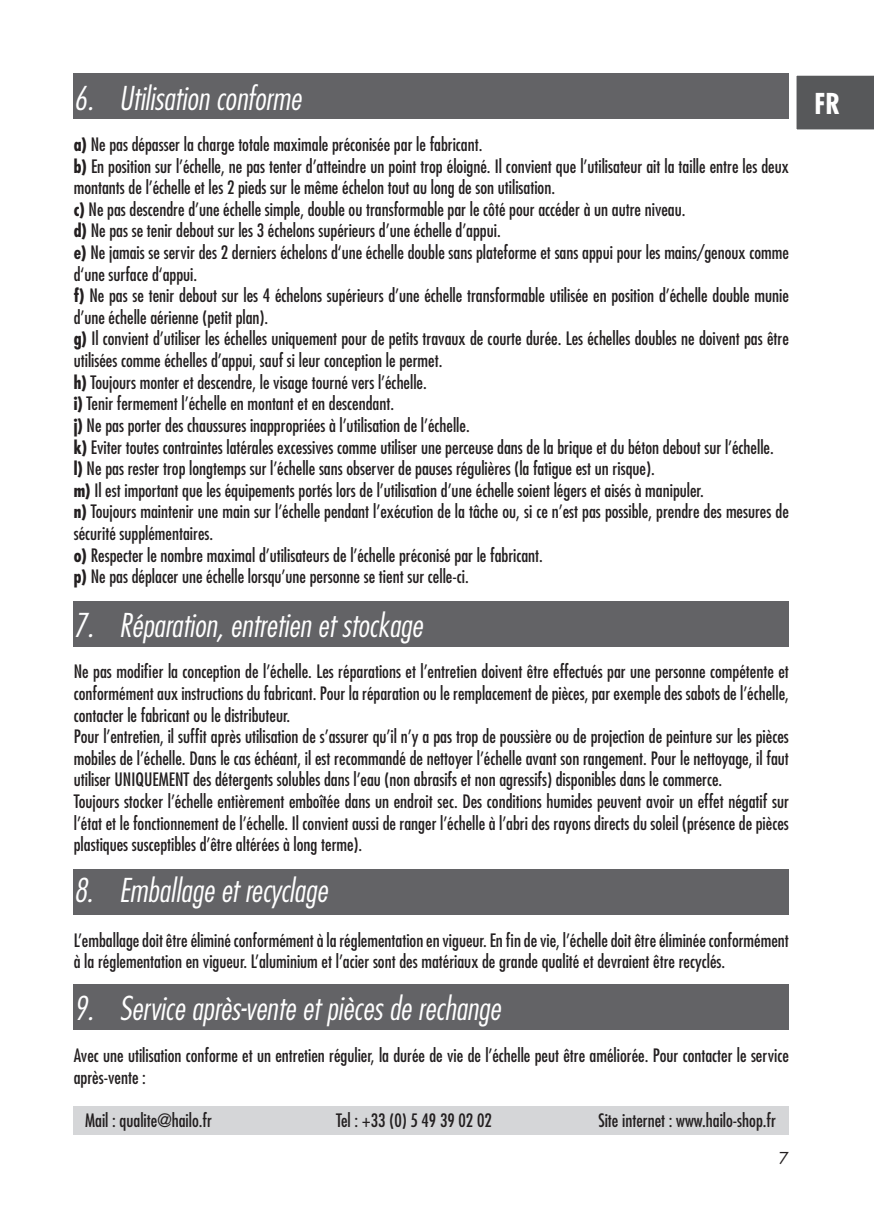
<style>
.page{position:relative;width:874px;height:1225px;background:#fff}
.page>*{position:absolute;margin:0;border:0;box-sizing:border-box;transform-origin:0 0}
.t1{font:italic 300 condensed 32px "Futura";color:#fff}
.t2{font:700 condensed 28px "Futura";color:#fff}
.t3{font:condensed 18px/21.6px "Futura";color:#231f20}
.t4{font:16px "Futura";color:#231f20}
.s1{font-weight:700}
</style>
<div class="page">
<div style="left:796px;top:75px;width:77px;height:55px;background:#57585a"></div>
<div style="left:74px;top:601px;width:714px;height:45px;background:#636366"></div>
<div style="left:74px;top:869px;width:714px;height:45px;background:#636366"></div>
<div style="left:74px;top:1106px;width:714px;height:28px;background:#d5d6d8"></div>
<div style="left:74px;top:984px;width:714px;height:46px;background:#636366"></div>
<div style="left:74px;top:74px;width:714px;height:45px;background:#636366"></div>
<h1 class="t1" style="left:74px;top:78px;width:229px">6. Utilisation conforme</h1>
<p class="t3" style="left:74px;top:133px;width:716px"><span class="s1">a)</span> Ne pas dépasser la charge totale maximale préconisée par le fabricant.<br><span class="s1">b)</span> En position sur l’échelle, ne pas tenter d’atteindre un point trop éloigné. Il convient que l’utilisateur ait la taille entre les deux montants de l’échelle et les 2 pieds sur le même échelon tout au long de son utilisation.<br><span class="s1">c)</span> Ne pas descendre d’une échelle simple, double ou transformable par le côté pour accéder à un autre niveau.<br><span class="s1">d)</span> Ne pas se tenir debout sur les 3 échelons supérieurs d’une échelle d’appui.<br><span class="s1">e)</span> Ne jamais se servir des 2 derniers échelons d‘une échelle double sans plateforme et sans appui pour les mains/genoux comme d‘une surface d‘appui.<br><span class="s1">f)</span> Ne pas se tenir debout sur les 4 échelons supérieurs d’une échelle transformable utilisée en position d’échelle double munie d’une échelle aérienne (petit plan).<br><span class="s1">g)</span> Il convient d’utiliser les échelles uniquement pour de petits travaux de courte durée. Les échelles doubles ne doivent pas être utilisées comme échelles d’appui, sauf si leur conception le permet.<br><span class="s1">h)</span> Toujours monter et descendre, le visage tourné vers l’échelle.<br><span class="s1">i)</span> Tenir fermement l’échelle en montant et en descendant.<br><span class="s1">j)</span> Ne pas porter des chaussures inappropriées à l’utilisation de l’échelle.<br><span class="s1">k)</span> Eviter toutes contraintes latérales excessives comme utiliser une perceuse dans de la brique et du béton debout sur l’échelle.<br><span class="s1">l)</span> Ne pas rester trop longtemps sur l’échelle sans observer de pauses régulières (la fatigue est un risque).<br><span class="s1">m)</span> Il est important que les équipements portés lors de l’utilisation d’une échelle soient légers et aisés à manipuler.<br><span class="s1">n)</span> Toujours maintenir une main sur l’échelle pendant l’exécution de la tâche ou, si ce n’est pas possible, prendre des mesures de sécurité supplémentaires.<br><span class="s1">o)</span> Respecter le nombre maximal d’utilisateurs de l’échelle préconisé par le fabricant.<br><span class="s1">p)</span> Ne pas déplacer une échelle lorsqu’une personne se tient sur celle-ci.</p>
<h1 class="t1" style="left:74px;top:605px;width:350px">7. Réparation, entretien et stockage</h1>
<p class="t3" style="left:74px;top:660px;width:716px">Ne pas modifier la conception de l’échelle. Les réparations et l’entretien doivent être effectués par une personne compétente et conformément aux instructions du fabricant. Pour la réparation ou le remplacement de pièces, par exemple des sabots de l’échelle, contacter le fabricant ou le distributeur.<br>Pour l’entretien, il suffit après utilisation de s’assurer qu’il n’y a pas trop de poussière ou de projection de peinture sur les pièces mobiles de l’échelle. Dans le cas échéant, il est recommandé de nettoyer l’échelle avant son rangement. Pour le nettoyage, il faut utiliser UNIQUEMENT des détergents solubles dans l’eau (non abrasifs et non agressifs) disponibles dans le commerce.<br>Toujours stocker l’échelle entièrement emboîtée dans un endroit sec. Des conditions humides peuvent avoir un effet négatif sur l’état et le fonctionnement de l’échelle. Il convient aussi de ranger l’échelle à l’abri des rayons directs du soleil (présence de pièces plastiques susceptibles d’être altérées à long terme).</p>
<h1 class="t1" style="left:74px;top:870px;width:255px">8. Emballage et recyclage</h1>
<p class="t3" style="left:74px;top:928px;width:716px">L’emballage doit être éliminé conformément à la réglementation en vigueur. En fin de vie, l’échelle doit être éliminée conformément à la réglementation en vigueur. L’aluminium et l’acier sont des matériaux de grande qualité et devraient être recyclés.</p>
<h1 class="t1" style="left:74px;top:988px;width:428px">9. Service après-vente et pièces de rechange</h1>
<p class="t3" style="left:74px;top:1044px;width:716px">Avec une utilisation conforme et un entretien régulier, la durée de vie de l’échelle peut être améliorée. Pour contacter le service après-vente :</p>
<p class="t3" style="left:85px;top:1108px;width:128px">Mail : qualite@hailo.fr</p>
<p class="t3" style="left:336px;top:1108px;width:157px">Tel : +33 (0) 5 49 39 02 02</p>
<p class="t3" style="left:598px;top:1108px;width:179px">Site internet : www.hailo-shop.fr</p>
<p class="t4" style="left:778px;top:1146px;width:11px">7</p>
<h2 class="t2" style="left:814px;top:86px;width:27px">FR</h2>
</div>
